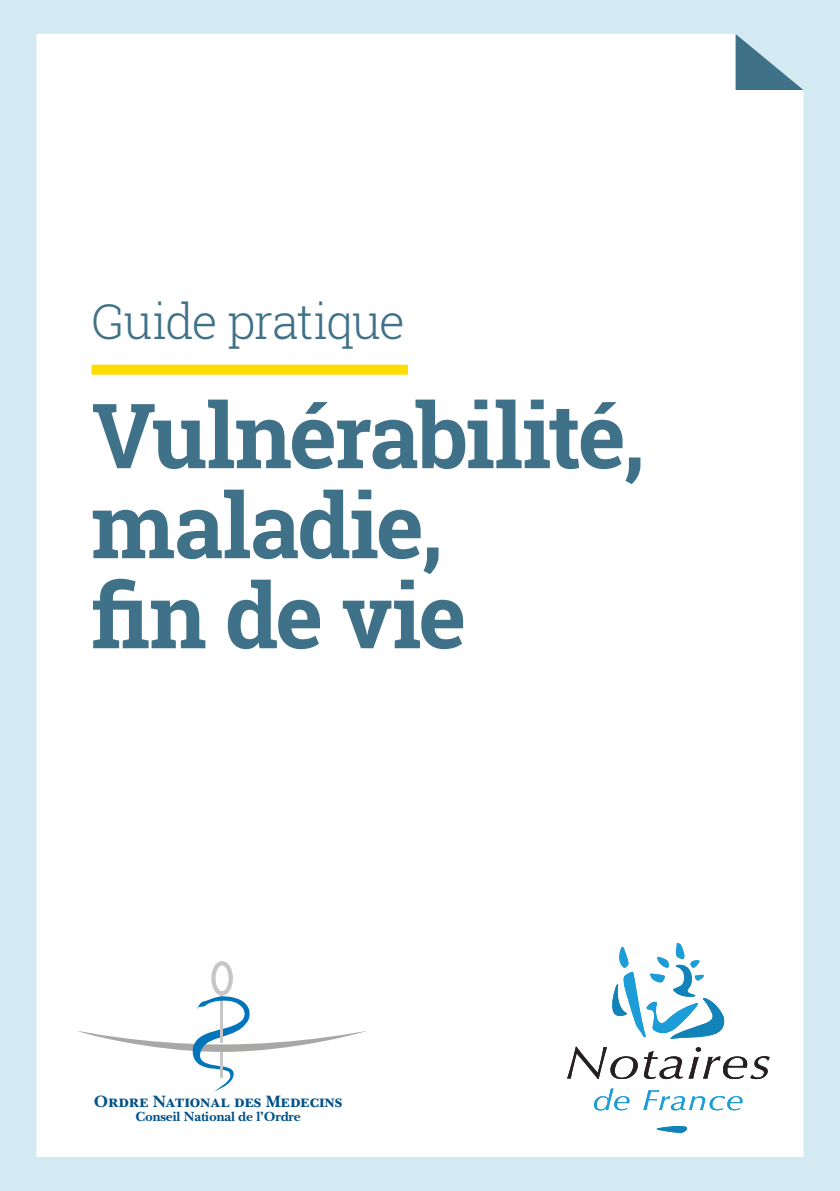
<style>
.page{position:relative;width:840px;height:1191px;background:#fff}
.page>*{position:absolute;margin:0;border:0;box-sizing:border-box;transform-origin:0 0}
.t1{font:700 90px/90px "Roboto Slab";letter-spacing:-.025em;color:#3f7188}
.t2{font:300 48px "Roboto Slab";letter-spacing:-.035em;color:#3f7188}
.t3{font:700 17.2px "New Baskerville Std";letter-spacing:-.01em;color:#005189}
.t4{font:700 14px "New Baskerville Std";color:#005189}
</style>
<div class="page">
<div style="left:0;top:0;width:839px;height:1191px;background:#d4eaf3"></div>
<div style="left:36px;top:34px;width:767px;height:1123px;background:#fff"></div>
<svg style="left:735px;top:34px;width:68px;height:56px"></svg>
<hr style="left:220px;top:991px;width:3px;height:35px;background:#c6c6c6">
<svg style="left:73px;top:996px;width:295px;height:95px;background:#f2f6f8"></svg>
<hr style="left:220px;top:1024px;width:3px;height:18px;background:#c6c6c6">
<div style="left:211px;top:961px;width:22px;height:34px;border:4px solid #c6c6c6;border-radius:50%"></div>
<hr style="left:220px;top:1052px;width:3px;height:25px;background:#c6c6c6">
<svg style="left:603px;top:942px;width:122px;height:98px;background:#c5e3f2"></svg>
<svg style="left:566px;top:1046px;width:71px;height:33px;background:#cdcccc"></svg>
<svg style="left:643px;top:1051px;width:39px;height:28px"></svg>
<svg style="left:688px;top:1047px;width:81px;height:32px;background:#cdcbcb"></svg>
<svg style="left:593px;top:1088px;width:36px;height:22px"></svg>
<svg style="left:643px;top:1090px;width:99px;height:20px;background:#cae8f5"></svg>
<svg style="left:655px;top:1125px;width:34px;height:8px"></svg>
<div style="left:91px;top:365px;width:317px;height:10px;background:#fd0"></div>
<p class="t2" style="left:91px;top:288px;width:315px">Guide pratique</p>
<p class="t1" style="left:91px;top:389px;width:554px">Vulnérabilité, maladie,<br>fin de vie</p>
<p class="t3" style="left:94px;top:1091px;width:250px">Ordre National des Medecins</p>
<p class="t4" style="left:135px;top:1107px;width:167px">Conseil National de l’Ordre</p>
</div>
